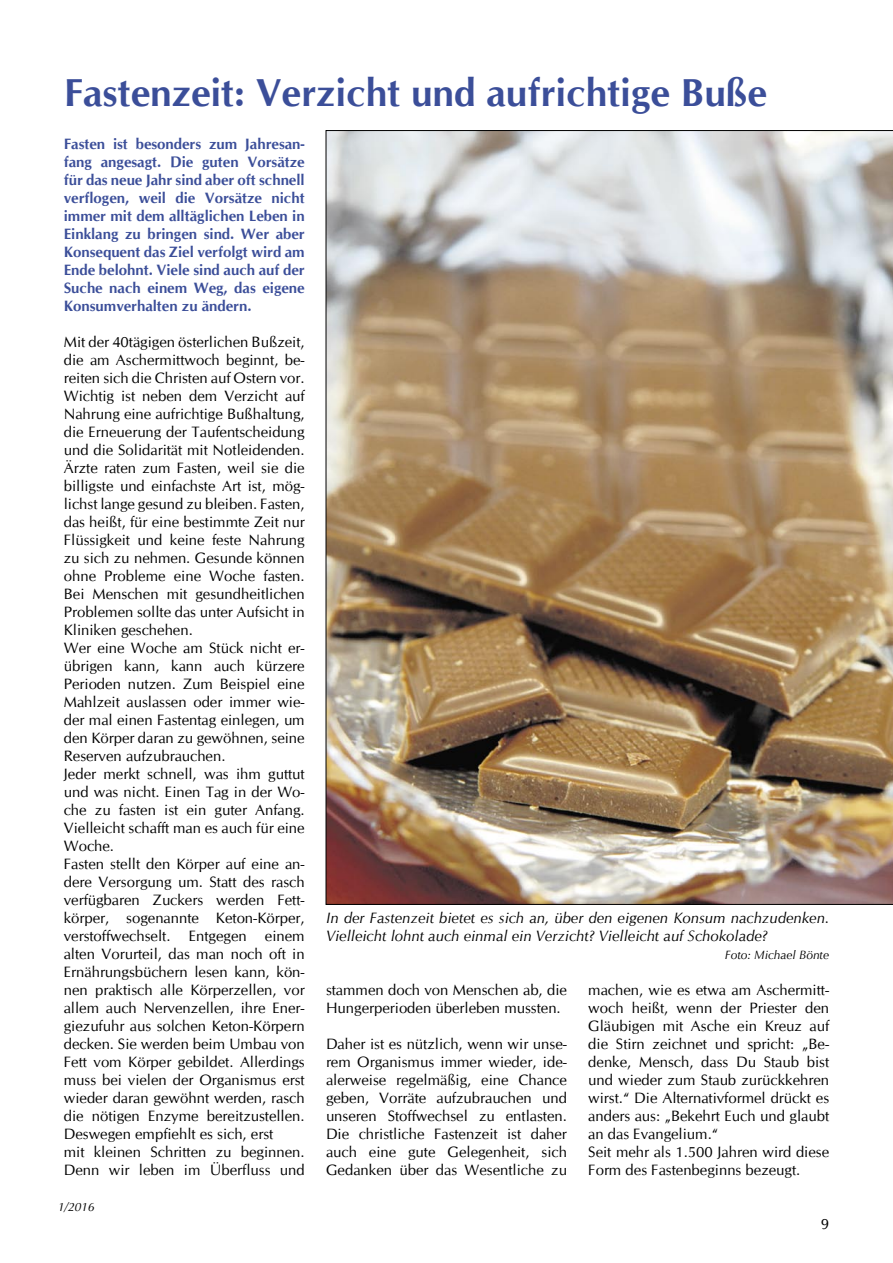
<style>
.page{position:relative;width:893px;height:1263px;background:#fff}
.page>*{position:absolute;margin:0;border:0;box-sizing:border-box;transform-origin:0 0}
.Titel_20{font:700 39px "CG Omega";color:#3b4e99}
.Grundtext{font:15px/18px "CG Omega";color:#000;text-align:justify}
.Grundtext_fett{font:700 15px/18px "CG Omega";color:#3b4e99;text-align:justify}
.Buzz{font:italic 15px/18px "CG Omega";color:#000}
.Buzz-2{font:italic 12px "CG Omega";color:#000}
.t1{font:italic 12px "Ottawa";color:#000}
</style>
<div class="page">
<img style="left:326px;top:130px;width:567px;height:775px">
<p class="Titel_20" style="left:64px;top:68px;width:705px">Fastenzeit: Verzicht und aufrichtige Buße</p>
<p class="Grundtext_fett" style="left:64px;top:134px;width:242px">Fasten ist besonders zum Jahresan&shy;fang angesagt. Die guten Vorsätze für das neue Jahr sind aber oft schnell verflogen, weil die Vorsätze nicht immer mit dem alltäglichen Leben in Einklang zu bringen sind. Wer aber Konsequent das Ziel verfolgt wird am Ende belohnt. Viele sind auch auf der Suche nach einem Weg, das eigene Konsumverhalten zu ändern.</p>
<p class="Grundtext" style="left:64px;top:333px;width:242px">Mit der 40tägigen österlichen Bußzeit, die am Aschermittwoch beginnt, be&shy;reiten sich die Christen auf Ostern vor.<br>Wichtig ist neben dem Verzicht auf Nahrung eine aufrichtige Bußhaltung, die Erneuerung der Taufentscheidung und die Solidarität mit Notleidenden.<br>Ärzte raten zum Fasten, weil sie die billigste und einfachste Art ist, mög&shy;lichst lange gesund zu bleiben. Fasten, das heißt, für eine bestimmte Zeit nur Flüssigkeit und keine feste Nahrung zu sich zu nehmen. Gesunde können ohne Probleme eine Woche fasten.<br>Bei Menschen mit gesundheitlichen Problemen sollte das unter Aufsicht in Kliniken geschehen.</p>
<p class="Grundtext" style="left:64px;top:639px;width:242px">Wer eine Woche am Stück nicht er&shy;übrigen kann, kann auch kürzere Perioden nutzen. Zum Beispiel eine Mahlzeit auslassen oder immer wie&shy;der mal einen Fastentag einlegen, um den Körper daran zu gewöhnen, seine Reserven aufzubrauchen.</p>
<p class="Grundtext" style="left:64px;top:765px;width:242px">Jeder merkt schnell, was ihm guttut und was nicht. Einen Tag in der Wo&shy;che zu fasten ist ein guter Anfang.<br>Vielleicht schafft man es auch für eine Woche.</p>
<p class="Grundtext" style="left:64px;top:855px;width:242px">Fasten stellt den Körper auf eine an&shy;dere Versorgung um. Statt des rasch verfügbaren Zuckers werden Fett&shy;körper, sogenannte Keton-Körper, verstoffwechselt. Entgegen einem alten Vorurteil, das man noch oft in Ernährungsbüchern lesen kann, kön&shy;nen praktisch alle Körperzellen, vor allem auch Nervenzellen, ihre Ener&shy;giezufuhr aus solchen Keton-Körpern decken. Sie werden beim Umbau von Fett vom Körper gebildet. Allerdings muss bei vielen der Organismus erst wieder daran gewöhnt werden, rasch die nötigen Enzyme bereitzustellen.<br>Deswegen empfiehlt es sich, erst</p>
<p class="Grundtext" style="left:64px;top:1143px;width:242px">mit kleinen Schritten zu beginnen.<br>Denn wir leben im Überfluss und</p>
<p class="t1" style="left:57px;top:1199px;width:38px">1/2016</p>
<p class="Buzz" style="left:326px;top:909px;width:505px">In der Fastenzeit bietet es sich an, über den eigenen Konsum nachzudenken.<br>Vielleicht lohnt auch einmal ein Verzicht? Vielleicht auf Schokolade?</p>
<p class="Buzz-2" style="left:725px;top:947px;width:106px">Foto: Michael Bönte</p>
<p class="Grundtext" style="left:326px;top:981px;width:242px">stammen doch von Menschen ab, die<br>Hungerperioden überleben mussten.</p>
<p class="Grundtext" style="left:326px;top:1035px;width:242px">Daher ist es nützlich, wenn wir unse&shy;rem Organismus immer wieder, ide&shy;alerweise regelmäßig, eine Chance geben, Vorräte aufzubrauchen und unseren Stoffwechsel zu entlasten.<br>Die christliche Fastenzeit ist daher auch eine gute Gelegenheit, sich Gedanken über das Wesentliche zu</p>
<p class="Grundtext" style="left:588px;top:981px;width:242px">machen, wie es etwa am Aschermitt&shy;woch heißt, wenn der Priester den Gläubigen mit Asche ein Kreuz auf die Stirn zeichnet und spricht: „Be&shy;denke, Mensch, dass Du Staub bist und wieder zum Staub zurückkehren wirst.“ Die Alternativformel drückt es anders aus: „Bekehrt Euch und glaubt an das Evangelium.“</p>
<p class="Grundtext" style="left:588px;top:1143px;width:242px">Seit mehr als 1.500 Jahren wird diese<br>Form des Fastenbeginns bezeugt.</p>
<p class="Grundtext" style="left:821px;top:1215px;width:10px">9</p>
</div>
